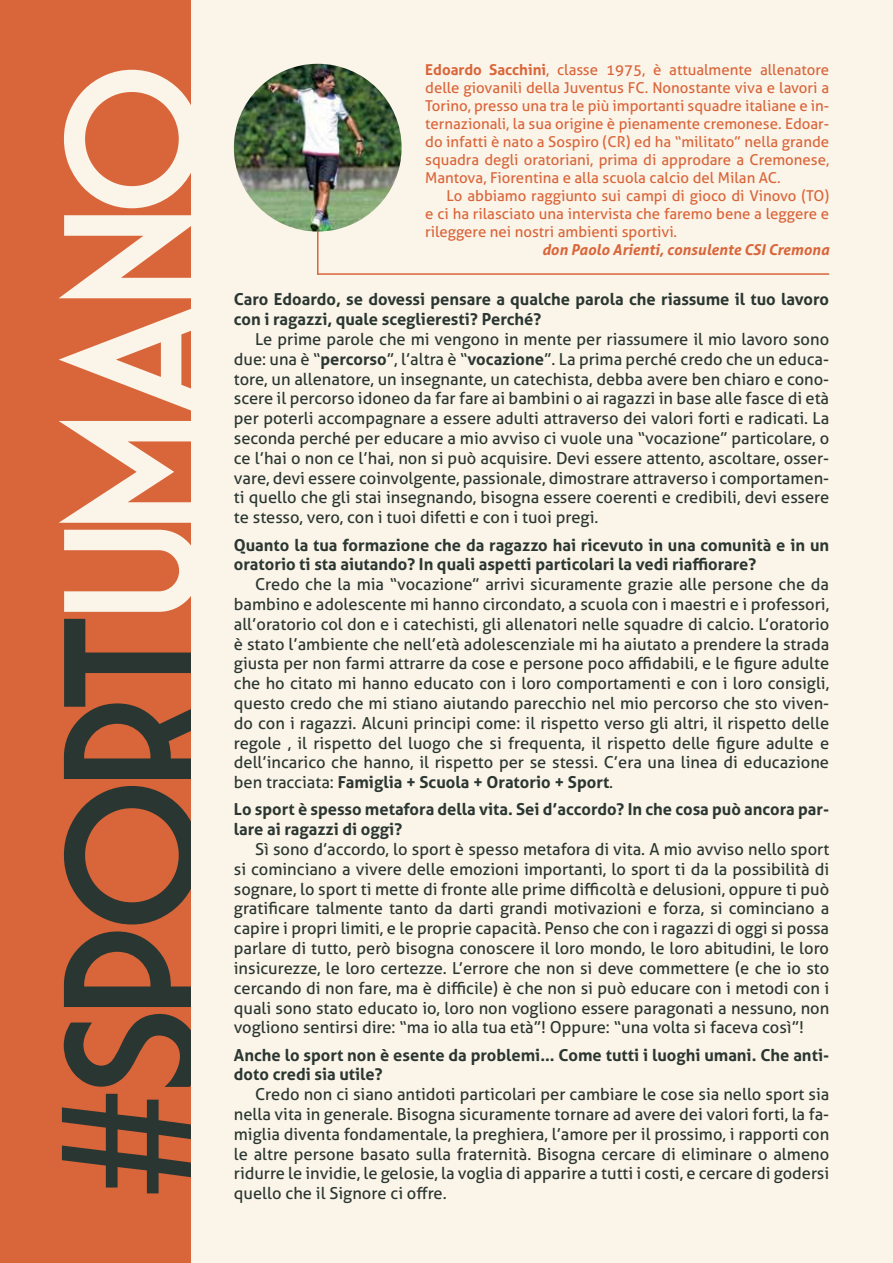
<style>
.page{position:relative;width:893px;height:1263px;background:#fff}
.page>*{position:absolute;margin:0;border:0;box-sizing:border-box;transform-origin:0 0}
.t1{font:187.5px "Market Deco";letter-spacing:-.08em;color:#2a3631}
.t2{font:16.5px/19.8px "Aller";color:#2a3631;text-align:justify}
.t3{font:700 16.5px/19.8px "Aller";color:#2a3631}
.t4{font:15px/18px "Aller";color:#d9653a;text-align:justify}
.t5{font:italic 700 15px "Aller";color:#d9653a}
.s1{color:#fbf4e8}
.s2{font-weight:700}
</style>
<div class="page">
<div style="left:0;top:0;width:191px;height:1263px;background:#d9653a"></div>
<div style="left:191px;top:0;width:702px;height:1263px;background:#fbf4e8"></div>
<hr style="left:318px;top:273px;width:511px;height:2px;background:#d9653a">
<hr style="left:317px;top:229px;width:1px;height:46px;background:#d9653a">
<img style="left:234px;top:64px;width:168px;height:168px;border-radius:84px">
<h1 class="t1" style="left:29px;top:1204px;width:1147px;rotate:-90deg">#sport<span class="s1">umano</span></h1>
<p class="t4" style="left:425px;top:60px;width:405px"><span class="s2">Edoardo Sacchini</span>, classe 1975, è attualmente allenatore delle giovanili della Juventus FC. Nonostante viva e lavori a Torino, presso una tra le più importanti squadre italiane e in&shy;ternazionali, la sua origine è pienamente cremonese. Edoar&shy;do infatti è nato a Sospiro (CR) ed ha “militato” nella grande squadra degli oratoriani, prima di approdare a Cremonese, Mantova, Fiorentina e alla scuola calcio del Milan AC.</p>
<p class="t4" style="left:425px;top:186px;width:405px;text-indent:21px">Lo abbiamo raggiunto sui campi di gioco di Vinovo (TO) e ci ha rilasciato una intervista che faremo bene a leggere e rileggere nei nostri ambienti sportivi.</p>
<p class="t5" style="left:542px;top:240px;width:289px">don Paolo Arienti, consulente CSI Cremona</p>
<p class="t3" style="left:234px;top:289px;width:597px">Caro Edoardo, se dovessi pensare a qualche parola che riassume il tuo lavoro con i ragazzi, quale sceglieresti? Perché?</p>
<p class="t2" style="left:234px;top:329px;width:597px;text-indent:21px">Le prime parole che mi vengono in mente per riassumere il mio lavoro sono due: una è “<span class="s2">percorso</span>”, l’altra è “<span class="s2">vocazione</span>”. La prima perché credo che un educa&shy;tore, un allenatore, un insegnante, un catechista, debba avere ben chiaro e cono&shy;scere il percorso idoneo da far fare ai bambini o ai ragazzi in base alle fasce di età per poterli accompagnare a essere adulti attraverso dei valori forti e radicati. La seconda perché per educare a mio avviso ci vuole una “vocazione” particolare, o ce l’hai o non ce l’hai, non si può acquisire. Devi essere attento, ascoltare, osser&shy;vare, devi essere coinvolgente, passionale, dimostrare attraverso i comportamen&shy;ti quello che gli stai insegnando, bisogna essere coerenti e credibili, devi essere te stesso, vero, con i tuoi difetti e con i tuoi pregi.</p>
<p class="t3" style="left:234px;top:535px;width:597px">Quanto la tua formazione che da ragazzo hai ricevuto in una comunità e in un oratorio ti sta aiutando? In quali aspetti particolari la vedi riaffiorare?</p>
<p class="t2" style="left:234px;top:574px;width:597px;text-indent:21px">Credo che la mia “vocazione” arrivi sicuramente grazie alle persone che da bambino e adolescente mi hanno circondato, a scuola con i maestri e i professori, all’oratorio col don e i catechisti, gli allenatori nelle squadre di calcio. L’oratorio è stato l’ambiente che nell’età adolescenziale mi ha aiutato a prendere la strada giusta per non farmi attrarre da cose e persone poco affidabili, e le figure adulte che ho citato mi hanno educato con i loro comportamenti e con i loro consigli, questo credo che mi stiano aiutando parecchio nel mio percorso che sto viven&shy;do con i ragazzi. Alcuni principi come: il rispetto verso gli altri, il rispetto delle regole , il rispetto del luogo che si frequenta, il rispetto delle figure adulte e dell’incarico che hanno, il rispetto per se stessi. C’era una linea di educazione ben tracciata: <span class="s2">Famiglia + Scuola + Oratorio + Sport</span>.</p>
<p class="t3" style="left:234px;top:800px;width:597px">Lo sport è spesso metafora della vita. Sei d’accordo? In che cosa può ancora par&shy;lare ai ragazzi di oggi?</p>
<p class="t2" style="left:234px;top:839px;width:597px;text-indent:21px">Sì sono d’accordo, lo sport è spesso metafora di vita. A mio avviso nello sport si cominciano a vivere delle emozioni importanti, lo sport ti da la possibilità di sognare, lo sport ti mette di fronte alle prime difficoltà e delusioni, oppure ti può gratificare talmente tanto da darti grandi motivazioni e forza, si cominciano a capire i propri limiti, e le proprie capacità. Penso che con i ragazzi di oggi si possa parlare di tutto, però bisogna conoscere il loro mondo, le loro abitudini, le loro insicurezze, le loro certezze. L’errore che non si deve commettere (e che io sto cercando di non fare, ma è difficile) è che non si può educare con i metodi con i quali sono stato educato io, loro non vogliono essere paragonati a nessuno, non vogliono sentirsi dire: “ma io alla tua età”! Oppure: “una volta si faceva così”!</p>
<p class="t3" style="left:234px;top:1045px;width:597px">Anche lo sport non è esente da problemi... Come tutti i luoghi umani. Che anti&shy;doto credi sia utile?</p>
<p class="t2" style="left:234px;top:1084px;width:597px;text-indent:21px">Credo non ci siano antidoti particolari per cambiare le cose sia nello sport sia nella vita in generale. Bisogna sicuramente tornare ad avere dei valori forti, la fa&shy;miglia diventa fondamentale, la preghiera, l’amore per il prossimo, i rapporti con le altre persone basato sulla fraternità. Bisogna cercare di eliminare o almeno ridurre le invidie, le gelosie, la voglia di apparire a tutti i costi, e cercare di godersi quello che il Signore ci offre.</p>
</div>
